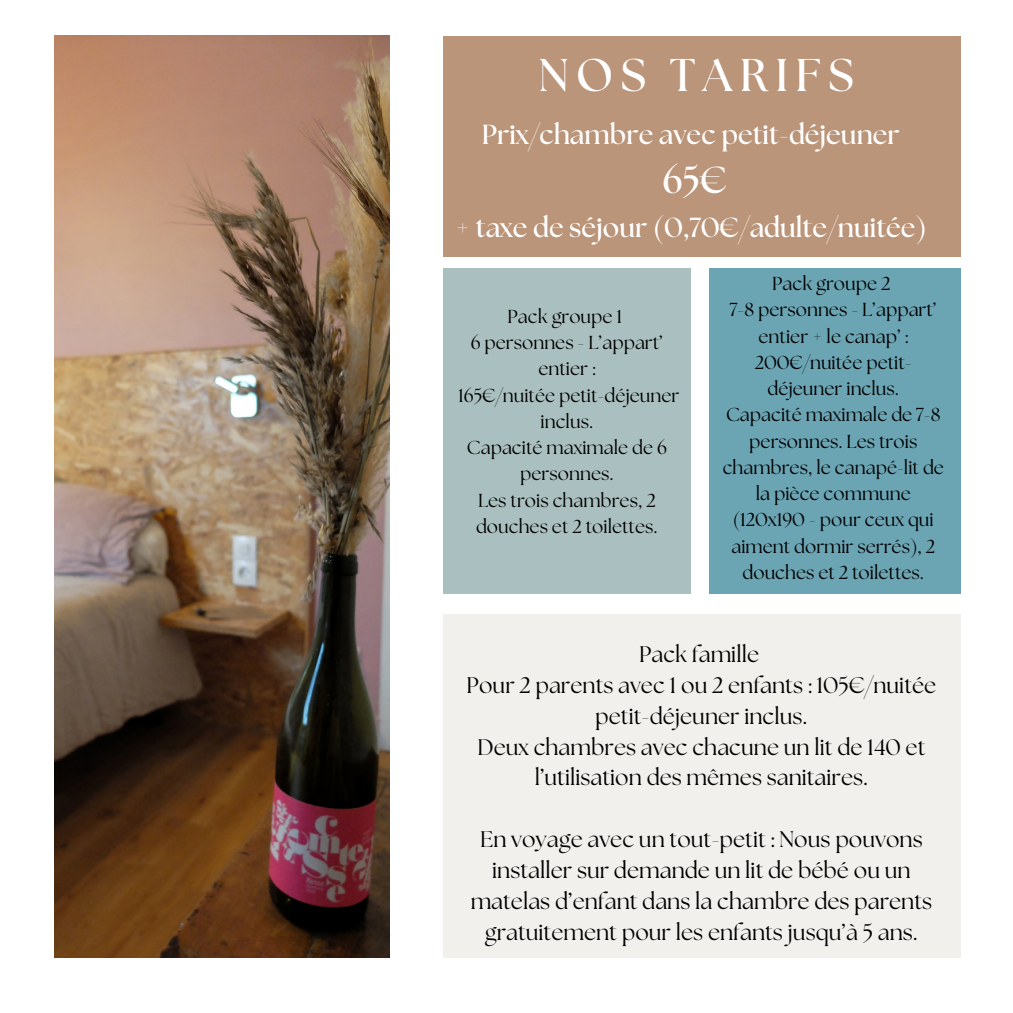
<style>
.page{position:relative;width:1013px;height:1013px;background:#fff}
.page>*{position:absolute;margin:0;border:0;box-sizing:border-box;transform-origin:0 0}
.t1{font:700 45.75px "The Seasons";letter-spacing:.16em;color:#fff}
.t2{font:700 37.5px "The Seasons";color:#fff}
.t3{font:700 27.5px "The Seasons";color:#fff}
.t4{font:22.5px/31px "The Seasons";color:#000;text-align:center}
.t5{font:18.75px/26.2px "The Seasons";color:#000;text-align:center}
</style>
<div class="page">
<img style="left:55px;top:36px;width:334px;height:921px">
<div style="left:443px;top:614px;width:517px;height:343px;background:#f1f0ec"></div>
<div style="left:443px;top:268px;width:247px;height:325px;background:#aabfbf"></div>
<div style="left:708px;top:268px;width:252px;height:325px;background:#6ba4b3"></div>
<div style="left:443px;top:36px;width:517px;height:220px;background:#ba9579"></div>
<h1 class="t1" style="left:538px;top:54px;width:317px">NOS TARIFS</h1>
<h3 class="t3" style="left:481px;top:122px;width:420px">Prix/chambre avec petit-déjeuner</h3>
<h2 class="t2" style="left:662px;top:163px;width:66px">65€</h2>
<h3 class="t3" style="left:455px;top:215px;width:473px">+ taxe de séjour (0,70€/adulte/nuitée)</h3>
<p class="t5" style="left:458px;top:304px;width:223px">Pack groupe 1<br>6 personnes - L’appart’ entier :<br>165€/nuitée petit-déjeuner inclus.<br>Capacité maximale de 6 personnes.<br>Les trois chambres, 2 douches et 2 toilettes.</p>
<p class="t5" style="left:722px;top:272px;width:223px">Pack groupe 2<br>7-8 personnes - L’appart’ entier + le canap’ :<br>200€/nuitée petit&shy;déjeuner inclus.<br>Capacité maximale de 7-8 personnes. Les trois chambres, le canapé-lit de la pièce commune (120x190 - pour ceux qui aiment dormir serrés), 2 douches et 2 toilettes.</p>
<p class="t4" style="left:466px;top:639px;width:471px">Pack famille<br>Pour 2 parents avec 1 ou 2 enfants : 105€/nuitée petit-déjeuner inclus.<br>Deux chambres avec chacune un lit de 140 et l’utilisation des mêmes sanitaires.</p>
<p class="t4" style="left:470px;top:825px;width:463px">En voyage avec un tout-petit : Nous pouvons installer sur demande un lit de bébé ou un matelas d’enfant dans la chambre des parents gratuitement pour les enfants jusqu’à 5 ans.</p>
</div>
